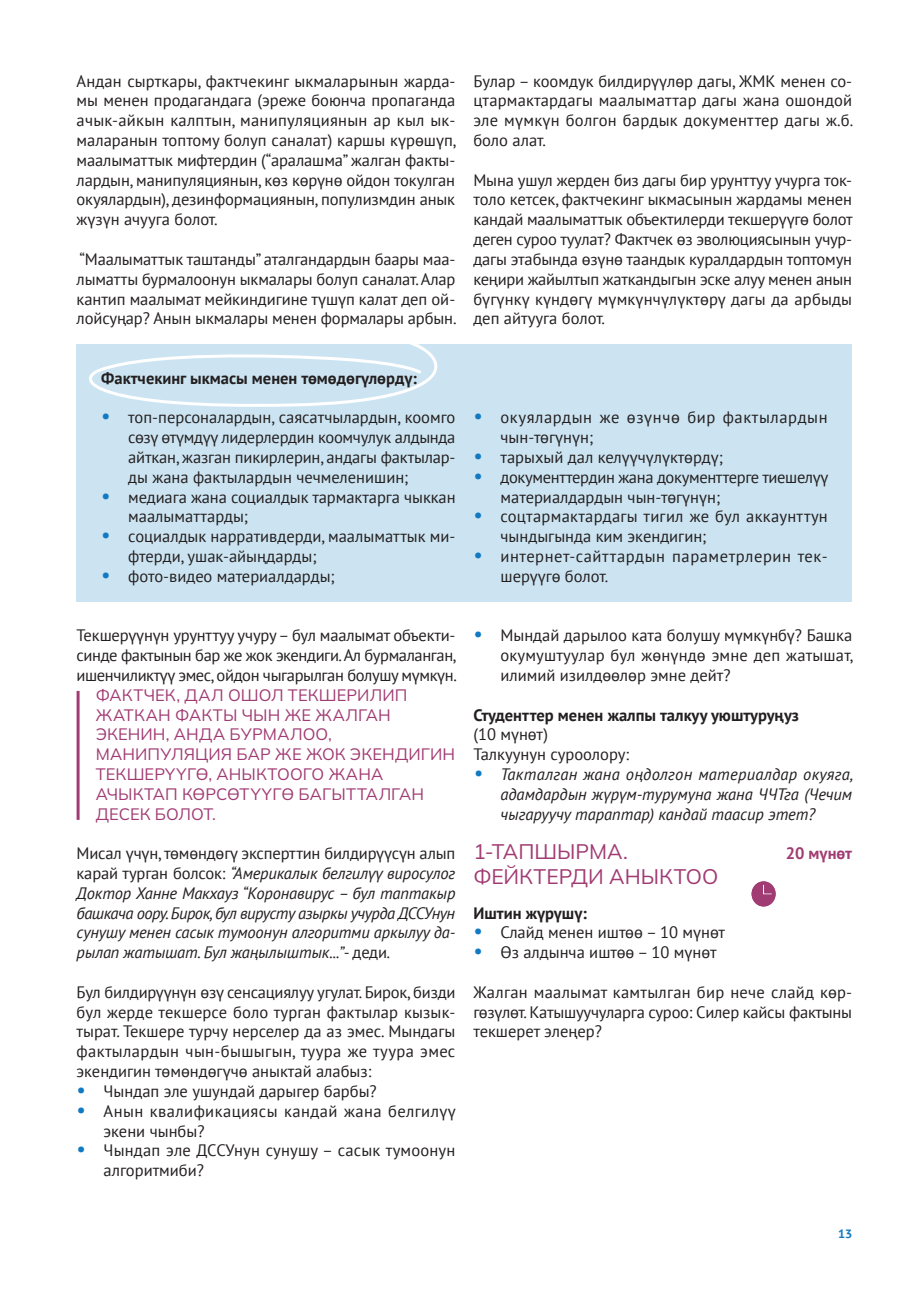
<style>
.page{position:relative;width:919px;height:1289px;background:#fff}
.page>*{position:absolute;margin:0;border:0;box-sizing:border-box;transform-origin:0 0}
.t1{font:200 21px "Mulish";letter-spacing:-.005em;color:#a13b73}
.t2{font:16.5px/19.8px "PT Sans";color:#231f20;text-align:justify}
.t3{font:italic 16.5px/19.8px "PT Sans";letter-spacing:-.01em;color:#231f20;text-align:justify}
.t4{font:200 16.5px/19.8px "Mulish";letter-spacing:.005em;color:#a13b73}
.t5{font:16.5px/19.8px "PT Sans";letter-spacing:.035em;color:#231f20}
.t6{font:700 16.5px "PT Sans";color:#231f20}
.t7{font:16.5px/19.8px "PT Sans";letter-spacing:-.02em;color:#231f20}
.t8{font:16.5px/19.8px "PT Sans";letter-spacing:.025em;color:#231f20}
.t9{font:700 16.5px "PT Sans";color:#a13b73}
.t10{font:700 12px "PT Sans Caption";color:#127ac2}
.s1{font-size:21px;color:#127ac2}
.s2{font-style:normal}
</style>
<div class="page">
<div style="left:77px;top:344px;width:775px;height:257px;background:#cce4f1"></div>
<svg style="left:76px;top:344px;width:362px;height:65px"></svg>
<hr style="left:77px;top:691px;width:3px;height:128px;background:#a13b73">
<svg style="left:751px;top:881px;width:24px;height:25px"></svg>
<p class="t2" style="left:77px;top:70px;width:381px">Андан сырткары, фактчекинг ыкмаларынын жарда&shy;мы менен продагандага (эреже боюнча пропаганда ачык-айкын калптын, манипуляциянын ар кыл ык&shy;маларанын топтому болуп саналат) каршы күрөшүп, маалыматтык мифтердин (“аралашма” жалган факты&shy;лардын, манипуляциянын, көз көрүнө ойдон токулган окуялардын), дезинформациянын, популизмдин анык жүзүн ачууга болот.</p>
<p class="t2" style="left:77px;top:249px;width:381px">“Маалыматтык таштанды” аталгандардын баары маа&shy;лыматты бурмалоонун ыкмалары болуп саналат. Алар кантип маалымат мейкиндигине түшүп калат деп ой&shy;лойсуңар? Анын ыкмалары менен формалары арбын.</p>
<p class="t2" style="left:473px;top:70px;width:381px">Булар – коомдук билдирүүлөр дагы, ЖМК менен со&shy;цтармактардагы маалыматтар дагы жана ошондой эле мүмкүн болгон бардык документтер дагы ж.б. боло алат.</p>
<p class="t2" style="left:473px;top:169px;width:381px">Мына ушул жерден биз дагы бир урунттуу учурга ток&shy;толо кетсек, фактчекинг ыкмасынын жардамы менен кандай маалыматтык объектилерди текшерүүгө болот деген суроо туулат? Фактчек өз эволюциясынын учур&shy;дагы этабында өзүнө таандык куралдардын топтомун кеңири жайылтып жаткандыгын эске алуу менен анын бүгүнкү күндөгү мүмкүнчүлүктөрү дагы да арбыды деп айтууга болот.</p>
<p class="t6" style="left:101px;top:367px;width:317px">Фактчекинг ыкмасы менен төмөдөгүлөрдү:</p>
<p class="t2" style="left:128px;top:407px;width:329px;text-indent:-27px"><span class="s1">•</span> топ-персоналардын, саясатчылардын, коомго сөзү өтүмдүү лидерлердин коомчулук алдында айткан, жазган пикирлерин, андагы фактылар&shy;ды жана фактылардын чечмеленишин;</p>
<p class="t2" style="left:128px;top:486px;width:329px;text-indent:-27px"><span class="s1">•</span> медиага жана социалдык тармактарга чыккан маалыматтарды;</p>
<p class="t2" style="left:128px;top:526px;width:329px;text-indent:-27px"><span class="s1">•</span> социалдык нарративдерди, маалыматтык ми&shy;фтерди, ушак-айыңдарды;</p>
<p class="t2" style="left:101px;top:565px;width:235px"><span class="s1">•</span> фото-видео материалдарды;</p>
<p class="t5" style="left:500px;top:407px;width:328px;text-indent:-27px"><span class="s1">•</span> окуялардын же өзүнчө бир фактылардын чын-төгүнүн;</p>
<p class="t2" style="left:473px;top:447px;width:251px"><span class="s1">•</span> тарыхый дал келүүчүлүктөрдү;</p>
<p class="t7" style="left:500px;top:466px;width:329px;text-indent:-27px"><span class="s1">•</span> документтердин жана документтерге тиешелүү материалдардын чын-төгүнүн;</p>
<p class="t2" style="left:500px;top:506px;width:329px;text-indent:-27px"><span class="s1">•</span> соцтармактардагы тигил же бул аккаунттун чындыгында ким экендигин;</p>
<p class="t5" style="left:500px;top:546px;width:329px;text-indent:-27px"><span class="s1">•</span> интернет-сайттардын параметрлерин тек&shy;шерүүгө болот.</p>
<p class="t2" style="left:77px;top:625px;width:382px">Текшерүүнүн урунттуу учуру – бул маалымат объекти&shy;синде фактынын бар же жок экендиги. Ал бурмаланган, ишенчиликтүү эмес, ойдон чыгарылган болушу мүмкүн.</p>
<p class="t4" style="left:96px;top:684px;width:361px">ФАКТЧЕК, ДАЛ ОШОЛ ТЕКШЕРИЛИП<br>ЖАТКАН ФАКТЫ ЧЫН ЖЕ ЖАЛГАН<br>ЭКЕНИН, АНДА БУРМАЛОО,<br>МАНИПУЛЯЦИЯ БАР ЖЕ ЖОК ЭКЕНДИГИН<br>ТЕКШЕРҮҮГӨ, АНЫКТООГО ЖАНА<br>АЧЫКТАП КӨРСӨТҮҮГӨ БАГЫТТАЛГАН<br>ДЕСЕК БОЛОТ.</p>
<p class="t3" style="left:77px;top:843px;width:380px"><span class="s2">Мисал үчүн, төмөндөгү эксперттин билдирүүсүн алып карай турган болсок:</span> “Америкалык белгилүү виросулог Доктор Ханне Макхауз “Коронавирус – бул таптакыр башкача оору. Бирок, бул вирусту азыркы учурда ДССУнун сунушу менен сасык тумоонун алгоритми аркылуу да&shy;рылап жатышат. Бул жаңылыштык...”<span class="s2">- деди</span>.</p>
<p class="t2" style="left:77px;top:981px;width:380px">Бул билдирүүнүн өзү сенсациялуу угулат. Бирок, бизди бул жерде текшерсе боло турган фактылар кызык&shy;тырат. Текшере турчу нерселер да аз эмес. Мындагы фактылардын чын-бышыгын, туура же туура эмес экендигин төмөндөгүчө аныктай алабыз:</p>
<p class="t2" style="left:77px;top:1080px;width:302px"><span class="s1">•</span> Чындап эле ушундай дарыгер барбы?</p>
<p class="t8" style="left:104px;top:1100px;width:354px;text-indent:-27px"><span class="s1">•</span> Анын квалификациясы кандай жана белгилүү экени чынбы?</p>
<p class="t2" style="left:104px;top:1140px;width:353px;text-indent:-27px"><span class="s1">•</span> Чындап эле ДССУнун сунушу – сасык тумоонун алгоритмиби?</p>
<p class="t2" style="left:500px;top:625px;width:354px;text-indent:-27px"><span class="s1">•</span> Мындай дарылоо ката болушу мүмкүнбү? Башка окумуштуулар бул жөнүндө эмне деп жатышат, илимий изилдөөлөр эмне дейт?</p>
<p class="t6" style="left:473px;top:703px;width:327px">Студенттер менен жалпы талкуу уюштуруңуз</p>
<p class="t2" style="left:473px;top:724px;width:76px">(10 мүнөт)</p>
<p class="t2" style="left:473px;top:744px;width:157px">Талкуунун суроолору:</p>
<p class="t3" style="left:500px;top:764px;width:354px;text-indent:-27px"><span class="s1">•</span> Такталган жана оңдолгон материалдар окуяга, адамдардын жүрүм-турумуна жана ЧЧТга (Чечим чыгаруучу тараптар) кандай таасир этет?</p>
<p class="t1" style="left:473px;top:837px;width:156px">1-ТАПШЫРМА.</p>
<p class="t9" style="left:785px;top:842px;width:68px">20 мүнөт</p>
<p class="t1" style="left:473px;top:862px;width:246px">ФЕЙКТЕРДИ АНЫКТОО</p>
<p class="t6" style="left:473px;top:901px;width:115px">Иштин жүрүшү:</p>
<p class="t2" style="left:473px;top:922px;width:253px"><span class="s1">•</span> Слайд менен иштөө – 10 мүнөт</p>
<p class="t2" style="left:473px;top:942px;width:245px"><span class="s1">•</span> Өз алдынча иштөө – 10 мүнөт</p>
<p class="t2" style="left:473px;top:981px;width:380px">Жалган маалымат камтылган бир нече слайд көр&shy;гөзүлөт. Катышуучуларга суроо: Силер кайсы фактыны текшерет элеңер?</p>
<p class="t10" style="left:837px;top:1225px;width:16px">13</p>
</div>
